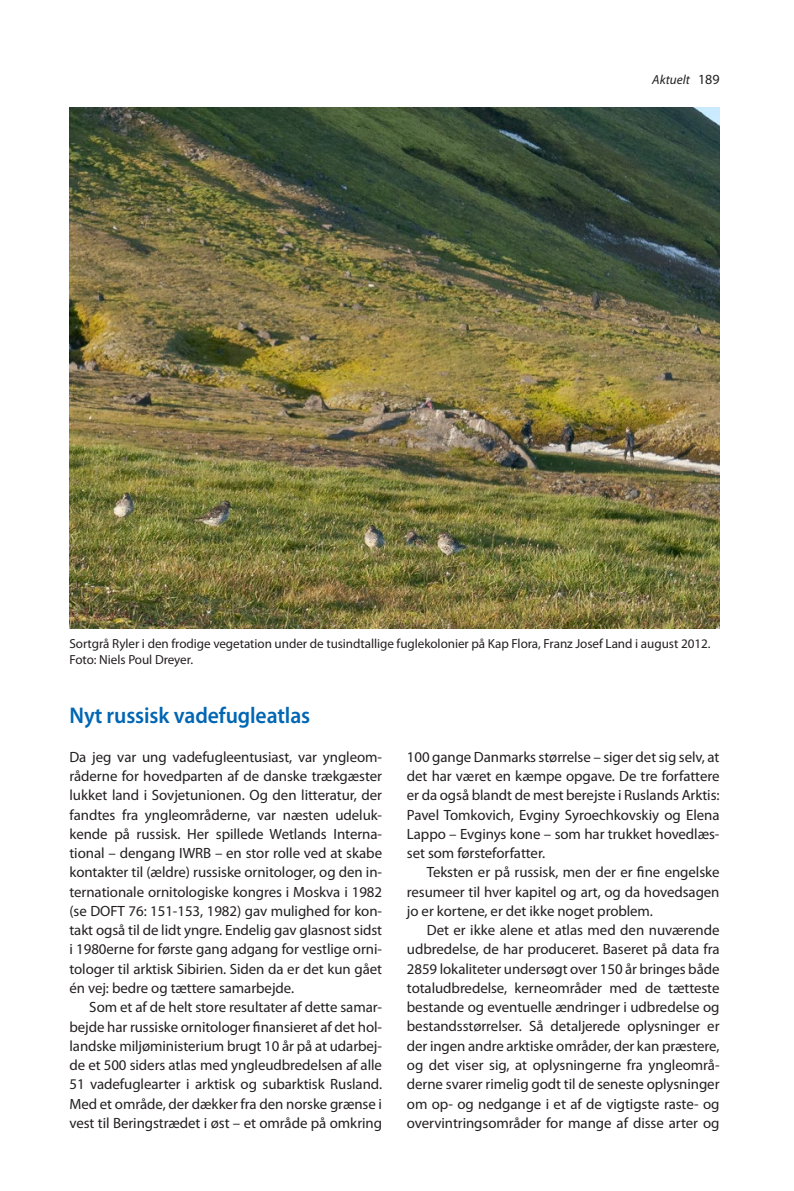
<style>
.page{position:relative;width:794px;height:1191px;background:#fff}
.page>*{position:absolute;margin:0;border:0;box-sizing:border-box;transform-origin:0 0}
.t1{font:600 22.75px "Myriad Pro";letter-spacing:-.005em;color:#0166b3;scale:.95 1}
.t2{font:14.88px/19.2px "Myriad Pro";letter-spacing:-.005em;color:#231f20;text-align:justify}
.t3{font:13.12px/15.8px "Myriad Pro";letter-spacing:-.005em;color:#231f20}
.t4{font:italic 13.12px "Myriad Pro";color:#231f20}
.s1{font-style:normal;font-size:14px}
</style>
<div class="page">
<img style="left:69px;top:107px;width:650px;height:521px">
<p class="t4" style="left:652px;top:72px;width:69px">Aktuelt <span class="s1">189</span></p>
<p class="t3" style="left:69px;top:635px;width:642px">Sortgrå Ryler i den frodige vegetation under de tusindtallige fuglekolonier på Kap Flora, Franz Josef Land i august 2012.<br>Foto: Niels Poul Dreyer.</p>
<h1 class="t1" style="left:69px;top:701px;width:255px">Nyt russisk vadefugleatlas</h1>
<p class="t2" style="left:69px;top:747px;width:314px">Da jeg var ung vadefugleentusiast, var yngleom&shy;råderne for hovedparten af de danske trækgæster lukket land i Sovjetunionen. Og den litteratur, der fandtes fra yngleområderne, var næsten udeluk&shy;kende på russisk. Her spillede Wetlands Interna&shy;tional – dengang IWRB – en stor rolle ved at skabe kontakter til (ældre) russiske ornitologer, og den in&shy;ternationale ornitologiske kongres i Moskva i 1982 (se DOFT 76: 151-153, 1982) gav mulighed for kon&shy;takt også til de lidt yngre. Endelig gav glasnost sidst i 1980erne for første gang adgang for vestlige orni&shy;tologer til arktisk Sibirien. Siden da er det kun gået én vej: bedre og tættere samarbejde.</p>
<p class="t2" style="left:69px;top:997px;width:314px;text-indent:20px">Som et af de helt store resultater af dette samar&shy;bejde har russiske ornitologer finansieret af det hol&shy;landske miljøministerium brugt 10 år på at udarbej&shy;de et 500 siders atlas med yngleudbredelsen af alle 51 vadefuglearter i arktisk og subarktisk Rusland.<br>Med et område, der dækker fra den norske grænse i vest til Beringstrædet i øst – et område på omkring</p>
<p class="t2" style="left:407px;top:747px;width:314px">100 gange Danmarks størrelse – siger det sig selv, at det har været en kæmpe opgave. De tre forfattere er da også blandt de mest berejste i Ruslands Arktis:<br>Pavel Tomkovich, Evginy Syroechkovskiy og Elena Lappo – Evginys kone – som har trukket hovedlæs&shy;set som førsteforfatter.</p>
<p class="t2" style="left:407px;top:862px;width:314px;text-indent:20px">Teksten er på russisk, men der er fine engelske resumeer til hver kapitel og art, og da hovedsagen jo er kortene, er det ikke noget problem.</p>
<p class="t2" style="left:407px;top:920px;width:314px;text-indent:20px">Det er ikke alene et atlas med den nuværende udbredelse, de har produceret. Baseret på data fra 2859 lokaliteter undersøgt over 150 år bringes både totaludbredelse, kerneområder med de tætteste bestande og eventuelle ændringer i udbredelse og bestandsstørrelser. Så detaljerede oplysninger er der ingen andre arktiske områder, der kan præstere, og det viser sig, at oplysningerne fra yngleområ&shy;derne svarer rimelig godt til de seneste oplysninger om op- og nedgange i et af de vigtigste raste- og overvintringsområder for mange af disse arter og</p>
</div>
